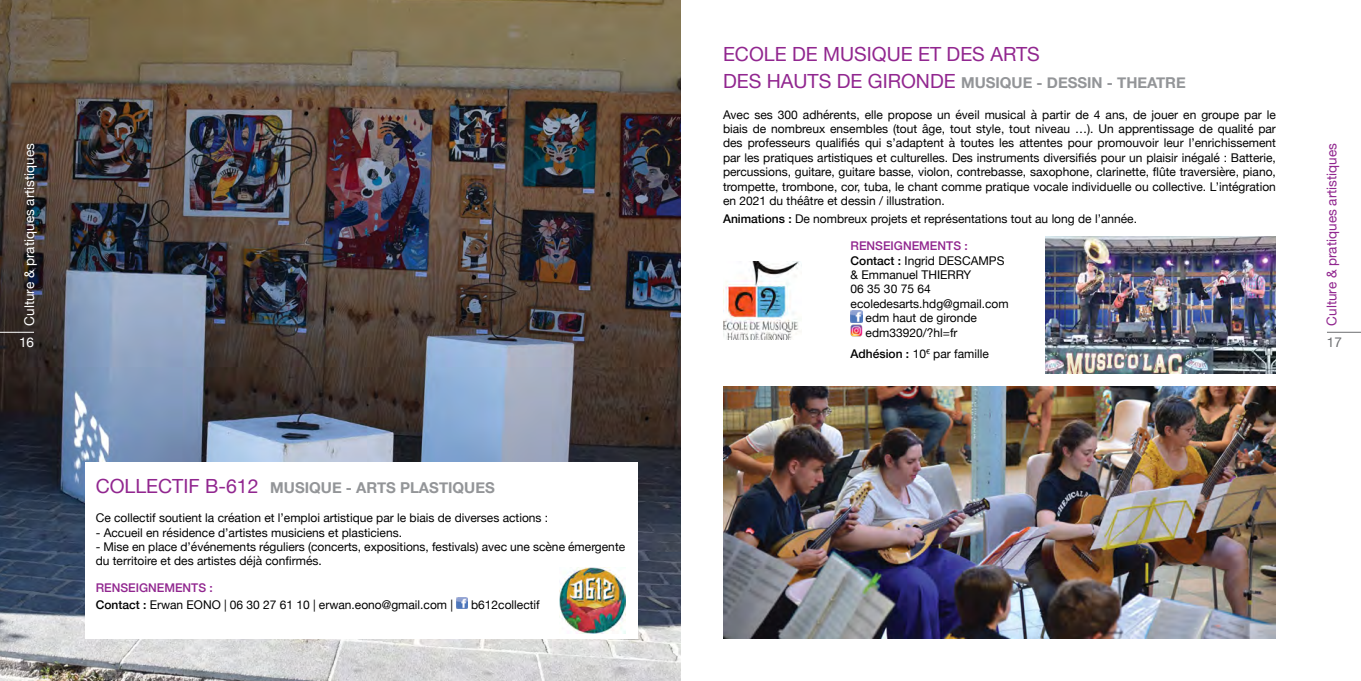
<style>
.page{position:relative;width:1361px;height:681px;background:#fff}
.page>*{position:absolute;margin:0;border:0;box-sizing:border-box;transform-origin:0 0}
.t1{font:19.5px "Helvetica Neue";color:#91268f}
.t2{font:700 15px "Helvetica Neue";color:#939598}
.t3{font:13.5px "Helvetica Neue";color:#fff}
.t4{font:13.5px "Helvetica Neue";color:#91268f}
.t5{font:13.5px "Helvetica Neue";color:#6d6e71}
.t6{font:12px/14.4px "Helvetica Neue";color:#000}
.t7{font:500 12px "Helvetica Neue";color:#91268f}
.s1{font-weight:400;font-size:19.5px;color:#91268f}
.s2{font-weight:500;color:#91268f}
.s3{font-weight:500}
</style>
<div class="page">
<img style="left:0;top:0;width:680px;height:680px">
<hr style="left:0;top:332px;width:34px;height:1px;background:#fff">
<div style="left:85px;top:461px;width:553px;height:177px;background:#fff"></div>
<svg style="left:456px;top:597px;width:12px;height:11px"></svg>
<img style="left:560px;top:567px;width:65px;height:66px">
<hr style="left:1327px;top:332px;width:34px;height:1px;background:#6d6e71">
<svg style="left:850px;top:310px;width:12px;height:26px"></svg>
<img style="left:723px;top:261px;width:77px;height:78px">
<img style="left:723px;top:386px;width:553px;height:252px">
<img style="left:1045px;top:236px;width:231px;height:137px">
<p class="t3" style="left:19px;top:325px;width:184px;rotate:-90deg">Culture &amp; pratiques artistiques</p>
<p class="t3" style="left:19px;top:333px;width:17px">16</p>
<p class="t2" style="left:96px;top:476px;width:401px"><span class="s1">COLLECTIF B-612</span> MUSIQUE - ARTS PLASTIQUES</p>
<p class="t6" style="left:96px;top:511px;width:454px">Ce collectif soutient la création et l’emploi artistique par le biais de diverses actions :</p>
<p class="t6" style="left:96px;top:525px;width:308px">- Accueil en résidence d’artistes musiciens et plasticiens.</p>
<p class="t6" style="left:96px;top:540px;width:531px">- Mise en place d’événements réguliers (concerts, expositions, festivals) avec une scène émergente du territoire et des artistes déjà confirmés.</p>
<p class="t6" style="left:96px;top:580px;width:359px;line-height:16.2px"><span class="s2">RENSEIGNEMENTS :<br></span><span class="s3">Contact :</span> Erwan EONO | 06 30 27 61 10 | erwan.eono@gmail.com |</p>
<p class="t6" style="left:471px;top:597px;width:70px">b612collectif</p>
<h1 class="t1" style="left:723px;top:40px;width:318px">ECOLE DE MUSIQUE ET DES ARTS</h1>
<p class="t2" style="left:723px;top:71px;width:464px"><span class="s1">DES HAUTS DE GIRONDE</span> MUSIQUE - DESSIN - THEATRE</p>
<p class="t6" style="left:723px;top:108px;width:554px;text-align:justify">Avec ses 300 adhérents, elle propose un éveil musical à partir de 4 ans, de jouer en groupe par le biais de nombreux ensembles (tout âge, tout style, tout niveau …). Un apprentissage de qualité par des professeurs qualifiés qui s’adaptent à toutes les attentes pour promouvoir leur l’enrichissement par les pratiques artistiques et culturelles. Des instruments diversifiés pour un plaisir inégalé : Batterie, percussions, guitare, guitare basse, violon, contrebasse, saxophone, clarinette, flûte traversière, piano, trompette, trombone, cor, tuba, le chant comme pratique vocale individuelle ou collective. L’intégration en 2021 du théâtre et dessin / illustration.</p>
<p class="t6" style="left:723px;top:212px;width:415px"><span class="s3">Animations :</span> De nombreux projets et représentations tout au long de l’année.</p>
<p class="t7" style="left:850px;top:236px;width:119px">RENSEIGNEMENTS :</p>
<p class="t6" style="left:850px;top:253px;width:155px"><span class="s3">Contact :</span> Ingrid DESCAMPS</p>
<p class="t6" style="left:850px;top:268px;width:122px">&amp; Emmanuel THIERRY</p>
<p class="t6" style="left:850px;top:282px;width:82px">06 35 30 75 64</p>
<p class="t6" style="left:850px;top:297px;width:160px">ecoledesarts.hdg@gmail.com</p>
<p class="t6" style="left:865px;top:311px;width:113px">edm haut de gironde</p>
<p class="t6" style="left:865px;top:325px;width:93px">edm33920/?hl=fr</p>
<p class="t6" style="left:850px;top:346px;width:140px"><span class="s3">Adhésion :</span> 10<sup>€</sup> par famille</p>
<p class="t4" style="left:1322px;top:325px;width:184px;rotate:-90deg">Culture &amp; pratiques artistiques</p>
<p class="t5" style="left:1327px;top:333px;width:17px">17</p>
</div>
